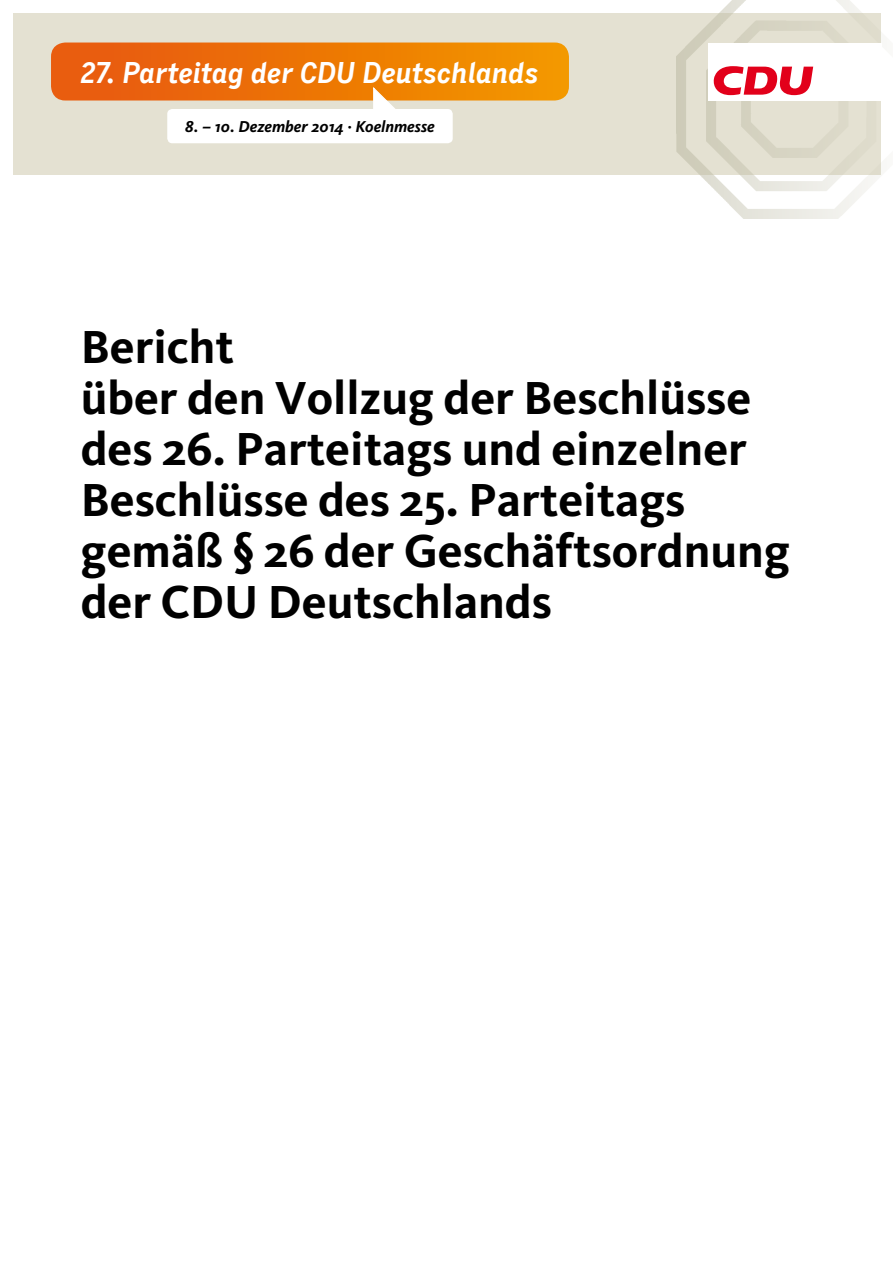
<style>
.page{position:relative;width:893px;height:1263px;background:#fff}
.page>*{position:absolute;margin:0;border:0;box-sizing:border-box;transform-origin:0 0}
.t1{font:700 48px/51px "CDU Kievit";color:#000}
.t2{font:italic 700 29.85px "CDU Skopex";letter-spacing:-.01em;color:#fff}
.t3{font:italic 700 16.35px "CDU Kievit";color:#000}
</style>
<div class="page">
<div style="left:13px;top:13px;width:867px;height:161px;background:#e4e1d2"></div>
<div style="left:51px;top:43px;width:518px;height:58px;background:linear-gradient(to right,#e75610,#f39800);border-radius:14px"></div>
<div style="left:167px;top:109px;width:286px;height:34px;background:#fff;border-radius:5px"></div>
<svg style="left:373px;top:87px;width:26px;height:22px"></svg>
<img style="left:676px;top:0;width:205px;height:219px">
<div style="left:708px;top:43px;width:174px;height:58px;background:#fff"></div>
<svg style="left:713px;top:66px;width:100px;height:29px"></svg>
<p class="t2" style="left:81px;top:55px;width:460px">27. Parteitag der CDU Deutschlands</p>
<p class="t3" style="left:185px;top:117px;width:251px">8. – 10. Dezember 2014 · Koelnmesse</p>
<p class="t1" style="left:81px;top:322px;width:711px">Bericht<br>über den Vollzug der Beschlüsse des 26. Parteitags und einzelner<br>Beschlüsse des 25. Parteitags gemäß § 26 der Geschäftsordnung der CDU Deutschlands</p>
</div>
